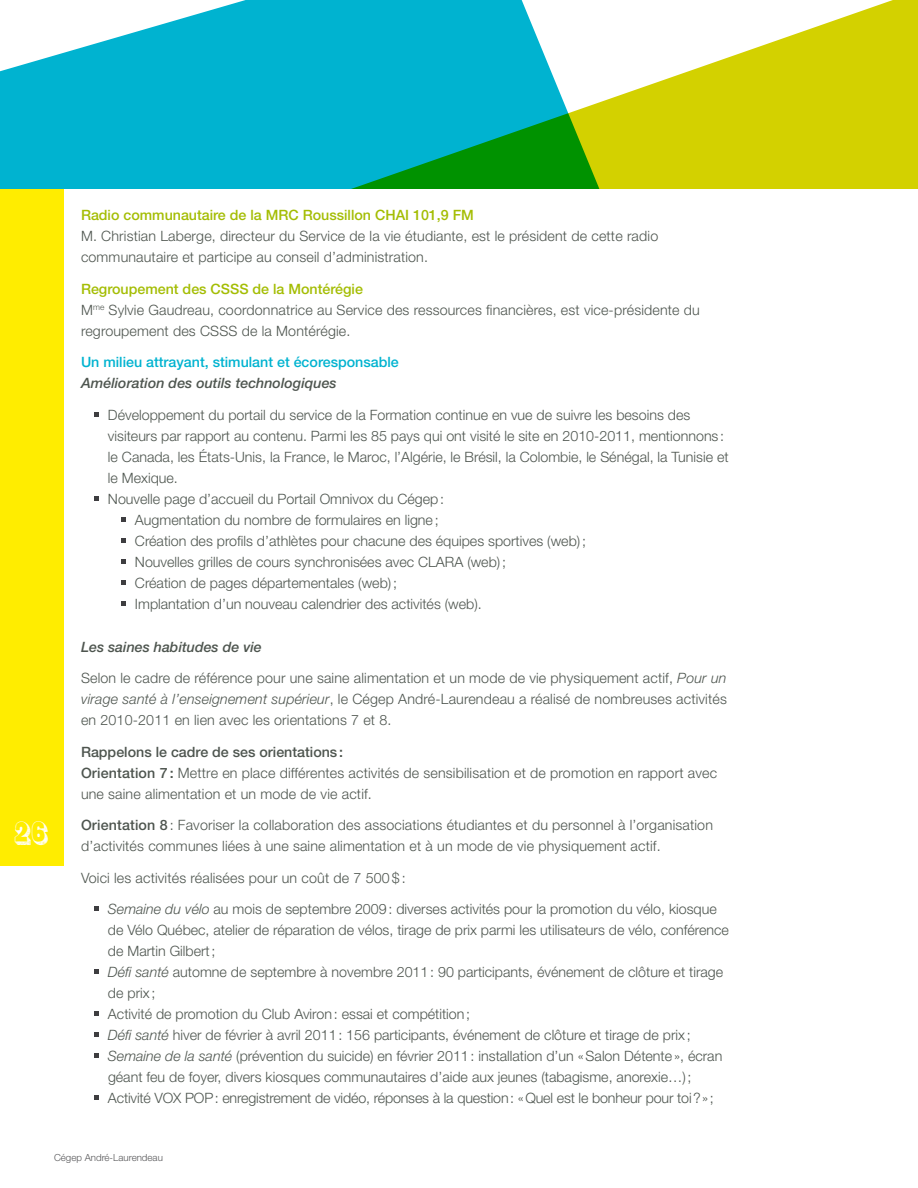
<style>
.page{position:relative;width:918px;height:1188px;background:#fff}
.page>*{position:absolute;margin:0;border:0;box-sizing:border-box;transform-origin:0 0}
.t1{font:30px "Ultinoid";color:#fff}
.t2{font:300 14.25px/21px "Helvetica Neue LT Std";color:#4e554f}
.t3{font:500 14.25px "Helvetica Neue LT Std";color:#a4bd04}
.t4{font:italic 500 14.25px "Helvetica Neue LT Std";color:#4e554f}
.t5{font:500 14.25px "Helvetica Neue LT Std";color:#00b3d0}
.t6{font:300 9.75px "Helvetica Neue LT Std";color:#58585a}
.s1{font-weight:500;color:#a4bd04}
.s2{font-style:italic}
.s3{font-weight:500}
</style>
<div class="page">
<svg style="left:94px;top:413px;width:5px;height:4px"></svg>
<svg style="left:94px;top:497px;width:5px;height:4px"></svg>
<svg style="left:122px;top:518px;width:4px;height:4px"></svg>
<svg style="left:122px;top:539px;width:4px;height:4px"></svg>
<svg style="left:122px;top:560px;width:4px;height:4px"></svg>
<svg style="left:122px;top:581px;width:4px;height:4px"></svg>
<svg style="left:122px;top:602px;width:4px;height:4px"></svg>
<svg style="left:94px;top:907px;width:5px;height:4px"></svg>
<svg style="left:94px;top:970px;width:5px;height:4px"></svg>
<svg style="left:94px;top:1012px;width:5px;height:4px"></svg>
<svg style="left:94px;top:1033px;width:5px;height:4px"></svg>
<svg style="left:94px;top:1054px;width:5px;height:4px"></svg>
<svg style="left:94px;top:1096px;width:5px;height:4px"></svg>
<svg style="left:599px;top:0;width:319px;height:189px;fill:#d3d100"></svg>
<svg style="left:0;top:0;width:599px;height:189px;background:#23bac2"></svg>
<div style="left:0;top:189px;width:63px;height:676px;background:#ffed00"></div>
<h1 class="t1" style="left:15px;top:817px;width:36px">26</h1>
<p class="t3" style="left:81px;top:207px;width:394px">Radio communautaire de la MRC Roussillon CHAI 101,9 FM</p>
<p class="t2" style="left:81px;top:226px;width:579px">M. Christian Laberge, directeur du Service de la vie étudiante, est le président de cette radio communautaire et participe au conseil d’administration.</p>
<p class="t3" style="left:81px;top:280px;width:140px">Regroupement des CSSS</p>
<p class="t2" style="left:81px;top:278px;width:620px;text-indent:172px"><span class="s1">de la Montérégie<br></span>M<sup>me</sup> Sylvie Gaudreau, coordonnatrice au Service des ressources financières, est vice-présidente du regroupement des CSSS de la Montérégie.</p>
<p class="t5" style="left:81px;top:354px;width:319px">Un milieu attrayant, stimulant et écoresponsable</p>
<p class="t4" style="left:81px;top:375px;width:257px">Amélioration des outils technologiques</p>
<p class="t2" style="left:108px;top:404px;width:584px">Développement du portail du service de la Formation continue en vue de suivre les besoins des</p>
<p class="t2" style="left:108px;top:425px;width:618px">visiteurs par rapport au contenu. Parmi les 85 pays qui ont visité le site en 2010-2011, mentionnons :</p>
<p class="t2" style="left:108px;top:446px;width:622px">le Canada, les États-Unis, la France, le Maroc, l’Algérie, le Brésil, la Colombie, le Sénégal, la Tunisie et</p>
<p class="t2" style="left:108px;top:467px;width:71px">le Mexique.</p>
<p class="t2" style="left:108px;top:488px;width:338px">Nouvelle page d’accueil du Portail Omnivox du Cégep:</p>
<p class="t2" style="left:135px;top:509px;width:305px">Augmentation du nombre de formulaires en ligne;</p>
<p class="t2" style="left:135px;top:530px;width:453px">Création des profils d’athlètes pour chacune des équipes sportives (web);</p>
<p class="t2" style="left:135px;top:551px;width:373px">Nouvelles grilles de cours synchronisées avec CLARA (web);</p>
<p class="t2" style="left:135px;top:572px;width:264px">Création de pages départementales (web);</p>
<p class="t2" style="left:135px;top:593px;width:348px">Implantation d’un nouveau calendrier des activités (web).</p>
<p class="t4" style="left:81px;top:638px;width:182px">Les saines habitudes de vie</p>
<p class="t2" style="left:81px;top:667px;width:647px;text-align:justify">Selon le cadre de référence pour une saine alimentation et un mode de vie physiquement actif, <span class="s2">Pour un virage santé à l’enseignement supérieur</span>, le Cégep André-Laurendeau a réalisé de nombreuses activités en 2010-2011 en lien avec les orientations 7 et 8.</p>
<p class="t2" style="left:81px;top:741px;width:638px"><span class="s3">Rappelons le cadre de ses orientations:<br>Orientation 7 :</span> Mettre en place différentes activités de sensibilisation et de promotion en rapport avec une saine alimentation et un mode de vie actif.</p>
<p class="t2" style="left:81px;top:814px;width:634px"><span class="s3">Orientation 8</span> : Favoriser la collaboration des associations étudiantes et du personnel à l’organisation d’activités communes liées à une saine alimentation et à un mode de vie physiquement actif.</p>
<p class="t2" style="left:81px;top:867px;width:326px">Voici les activités réalisées pour un coût de 7 500 $ :</p>
<p class="t2" style="left:108px;top:898px;width:622px"><span class="s2">Semaine du vélo</span> au mois de septembre 2009: diverses activités pour la promotion du vélo, kiosque de Vélo Québec, atelier de réparation de vélos, tirage de prix parmi les utilisateurs de vélo, conférence de Martin Gilbert;<br><span class="s2">Défi santé</span> automne de septembre à novembre 2011: 90 participants, événement de clôture et tirage de prix ;<br>Activité de promotion du Club Aviron: essai et compétition;<br><span class="s2">Défi santé</span> hiver de février à avril 2011: 156 participants, événement de clôture et tirage de prix ; <span class="s2">Semaine de la santé</span> (prévention du suicide) en février 2011: installation d’un «Salon Détente», écran géant feu de foyer, divers kiosques communautaires d’aide aux jeunes (tabagisme, anorexie…); Activité VOX POP: enregistrement de vidéo, réponses à la question: «Quel est le bonheur pour toi?»;</p>
<p class="t6" style="left:54px;top:1152px;width:110px">Cégep André-Laurendeau</p>
</div>
